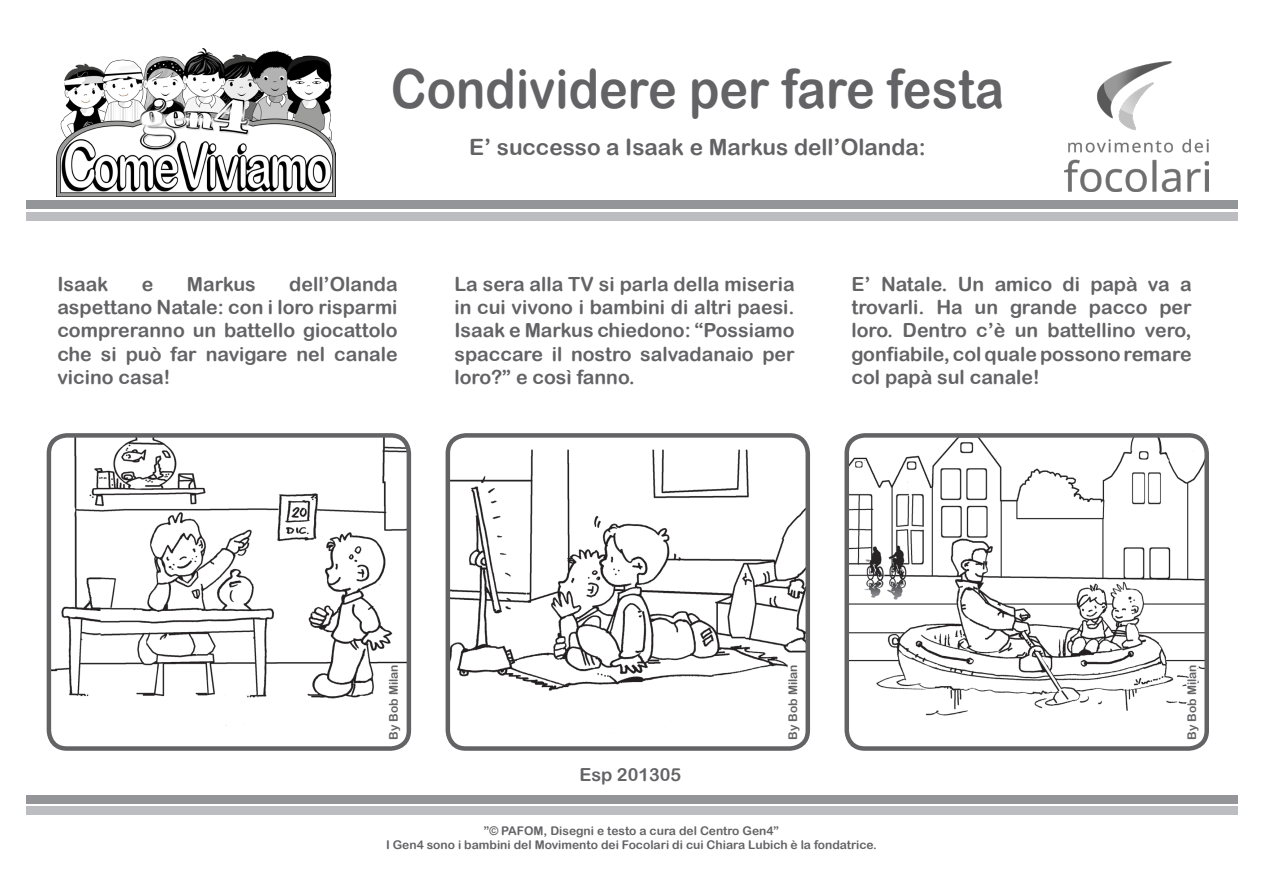
<style>
.page{position:relative;width:1263px;height:893px;background:#fff}
.page>*{position:absolute;margin:0;border:0;box-sizing:border-box;transform-origin:0 0}
.t1{font:54px "Arial Rounded MT Bold";color:#636366;scale:.9 1}
.t2{font:22.5px "Arial Rounded MT Bold";color:#636366}
.t3{font:19.5px/23.4px "Arial Rounded MT Bold";color:#636366;text-align:justify}
.t4{font:18px "Arial Rounded MT Bold";color:#636366}
.t5{font:12px "Arial Rounded MT Bold";color:#636366}
</style>
<div class="page">
<img style="left:57px;top:49px;width:278px;height:148px">
<img style="left:1064px;top:61px;width:145px;height:131px">
<div style="left:26px;top:806px;width:1211px;height:8px;background:#bcbdc0"></div>
<div style="left:26px;top:795px;width:1211px;height:8px;background:#939598"></div>
<div style="left:26px;top:212px;width:1211px;height:8px;background:#bcbdc0"></div>
<div style="left:26px;top:201px;width:1211px;height:8px;background:#939598"></div>
<img style="left:849px;top:438px;width:355px;height:307px">
<div style="left:844px;top:433px;width:365px;height:318px;border:4px solid #636366;border-radius:18px"></div>
<img style="left:451px;top:450px;width:354px;height:287px">
<div style="left:446px;top:433px;width:364px;height:318px;border:4px solid #636366;border-radius:18px"></div>
<img style="left:52px;top:438px;width:354px;height:308px">
<div style="left:47px;top:433px;width:364px;height:318px;border:4px solid #636366;border-radius:18px"></div>
<svg style="left:367px;top:649px;width:40px;height:94px"></svg>
<svg style="left:766px;top:649px;width:40px;height:94px"></svg>
<svg style="left:1165px;top:649px;width:40px;height:94px"></svg>
<p class="t1" style="left:391px;top:57px;width:683px">Condividere per fare festa</p>
<p class="t2" style="left:469px;top:134px;width:458px">E’ successo a Isaak e Markus dell’Olanda:</p>
<p class="t3" style="left:57px;top:272px;width:342px;text-indent:232px">dell’Olanda aspettano Natale: con i loro risparmi compreranno un battello giocattolo che si può far navigare nel canale vicino casa!</p>
<p class="t3" style="left:454px;top:272px;width:342px">La sera alla TV si parla della miseria in cui vivono i bambini di altri paesi.<br>Isaak e Markus chiedono: “Possiamo spaccare il nostro salvadanaio per loro?” e così fanno.</p>
<p class="t3" style="left:851px;top:272px;width:342px">E’ Natale. Un amico di papà va a trovarli. Ha un grande pacco per loro. Dentro c’è un battellino vero, gonfiabile, col quale possono remare col papà sul canale!</p>
<p class="t3" style="left:57px;top:272px;width:53px">Isaak</p>
<p class="t3" style="left:142px;top:272px;width:13px">e</p>
<p class="t3" style="left:187px;top:272px;width:70px">Markus</p>
<p class="t5" style="left:386px;top:740px;width:77px;rotate:-90deg">By Bob Milan</p>
<p class="t5" style="left:786px;top:740px;width:77px;rotate:-90deg">By Bob Milan</p>
<p class="t5" style="left:1185px;top:740px;width:77px;rotate:-90deg">By Bob Milan</p>
<p class="t4" style="left:579px;top:764px;width:103px">Esp 201305</p>
<p class="t5" style="left:484px;top:824px;width:297px">”© PAFOM, Disegni e testo a cura del Centro Gen4”</p>
<p class="t5" style="left:386px;top:838px;width:492px">I Gen4 sono i bambini del Movimento dei Focolari di cui Chiara Lubich è la fondatrice.</p>
</div>
